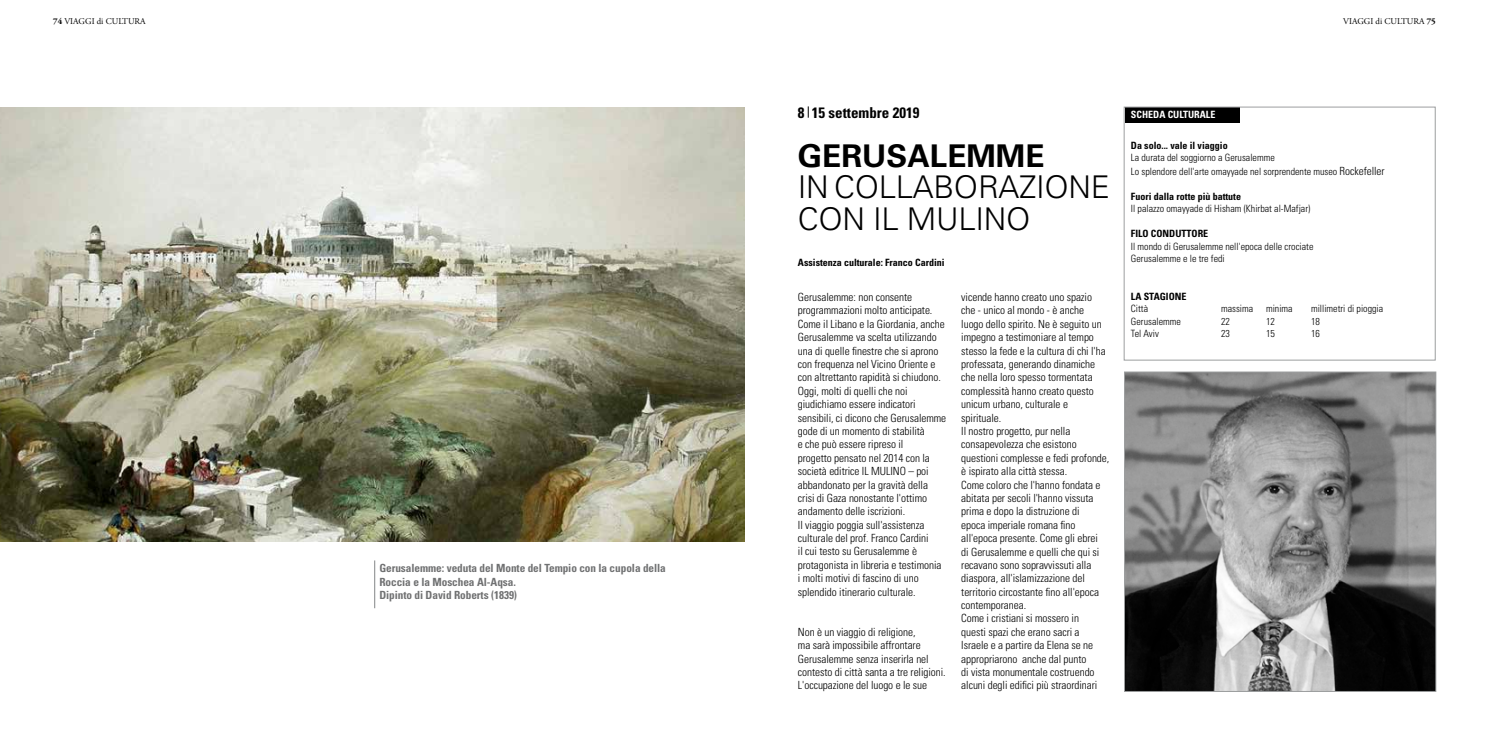
<style>
.page{position:relative;width:1489px;height:745px;background:#fff}
.page>*{position:absolute;margin:0;border:0;box-sizing:border-box;transform-origin:0 0}
.t1{font:300 31.25px/31.2px "Univers LT Std";letter-spacing:-.01em;color:#000}
.t2{font:700 31.25px "Univers LT Std";color:#000}
.t3{font:700 condensed 15px "Univers LT Std";color:#000}
.t4{font:300 condensed 11.25px/13.4px "Univers LT Std";letter-spacing:-.005em;color:#000}
.t5{font:700 condensed 11.25px/13.4px "Univers LT Std";letter-spacing:-.005em;color:#707172}
.t6{font:300 condensed 10px/13.4px "Univers LT Std";color:#000}
.t7{font:700 condensed 10px "Univers LT Std";color:#000}
.t8{font:700 condensed 10px "Univers LT Std";color:#fff}
.t9{font:8.75px "Adobe Garamond Pro";color:#000}
.s1{font-weight:700}
.s2{font-size:11.25px}
</style>
<div class="page">
<img style="left:0;top:107px;width:744px;height:434px">
<hr style="left:374px;top:560px;width:1px;height:48px;background:#9c9e9f">
<div style="left:1124px;top:107px;width:115px;height:16px;background:#000"></div>
<svg style="left:807px;top:106px;width:1px;height:12px"></svg>
<div style="left:1123px;top:107px;width:312px;height:253px;border:1px solid #9c9e9f"></div>
<img style="left:1126px;top:373px;width:307px;height:316px">
<div style="left:1124px;top:371px;width:311px;height:320px;border:1px solid #9c9e9f"></div>
<p class="t9" style="left:53px;top:16px;width:94px"><span class="s1">74</span> VIAGGI di CULTURA</p>
<p class="t9" style="left:1342px;top:16px;width:94px">VIAGGI di CULTURA <span class="s1">75</span></p>
<p class="t5" style="left:379px;top:561px;width:288px">Gerusalemme: veduta del Monte del Tempio con la cupola della<br>Roccia e la Moschea Al-Aqsa.<br>Dipinto di David Roberts (1839)</p>
<h2 class="t3" style="left:798px;top:103px;width:123px">8 15 settembre 2019</h2>
<h1 class="t2" style="left:798px;top:137px;width:248px">GERUSALEMME</h1>
<h1 class="t1" style="left:798px;top:171px;width:313px">IN COLLABORAZIONE<br>CON IL MULINO</h1>
<p class="t7" style="left:798px;top:256px;width:148px">Assistenza culturale: Franco Cardini</p>
<p class="t4" style="left:798px;top:290px;width:150px">Gerusalemme: non consente programmazioni molto anticipate.<br>Come il Libano e la Giordania, anche Gerusalemme va scelta utilizzando una di quelle finestre che si aprono con frequenza nel Vicino Oriente e con altrettanto rapidità si chiudono.<br>Oggi, molti di quelli che noi giudichiamo essere indicatori sensibili, ci dicono che Gerusalemme gode di un momento di stabilità<br>e che può essere ripreso il<br>progetto pensato nel 2014 con la società editrice IL MULINO – poi abbandonato per la gravità della crisi di Gaza nonostante l'ottimo andamento delle iscrizioni.<br>Il viaggio poggia sull'assistenza culturale del prof. Franco Cardini<br>il cui testo su Gerusalemme è protagonista in libreria e testimonia i molti motivi di fascino di uno splendido itinerario culturale.</p>
<p class="t4" style="left:798px;top:624px;width:149px">Non è un viaggio di religione,<br>ma sarà impossibile affrontare Gerusalemme senza inserirla nel contesto di città santa a tre religioni.<br>L'occupazione del luogo e le sue</p>
<p class="t4" style="left:961px;top:290px;width:149px">vicende hanno creato uno spazio<br>che - unico al mondo - è anche<br>luogo dello spirito. Ne è seguito un impegno a testimoniare al tempo stesso la fede e la cultura di chi l'ha professata, generando dinamiche che nella loro spesso tormentata complessità hanno creato questo unicum urbano, culturale e spirituale.<br>Il nostro progetto, pur nella consapevolezza che esistono questioni complesse e fedi profonde, è ispirato alla città stessa.<br>Come coloro che l'hanno fondata e abitata per secoli l'hanno vissuta prima e dopo la distruzione di<br>epoca imperiale romana fino all'epoca presente. Come gli ebrei<br>di Gerusalemme e quelli che qui si recavano sono sopravvissuti alla diaspora, all'islamizzazione del territorio circostante fino all'epoca contemporanea.<br>Come i cristiani si mossero in<br>questi spazi che erano sacri a<br>Israele e a partire da Elena se ne appropriarono anche dal punto<br>di vista monumentale costruendo alcuni degli edifici più straordinari</p>
<p class="t8" style="left:1130px;top:109px;width:86px">SCHEDA CULTURALE</p>
<p class="t7" style="left:1130px;top:139px;width:98px">Da solo... vale il viaggio</p>
<p class="t6" style="left:1130px;top:151px;width:255px">La durata del soggiorno a Gerusalemme<br>Lo splendore dell'arte omayyade nel sorprendente museo <span class="s2">Rockefeller</span></p>
<p class="t7" style="left:1130px;top:190px;width:111px">Fuori dalla rotte più battute</p>
<p class="t6" style="left:1130px;top:202px;width:181px">Il palazzo omayyade di Hisham (Khirbat al-Mafjar)</p>
<p class="t7" style="left:1130px;top:227px;width:79px">FILO CONDUTTORE</p>
<p class="t6" style="left:1130px;top:240px;width:184px;line-height:12.5px">Il mondo di Gerusalemme nell'epoca delle crociate<br>Gerusalemme e le tre fedi</p>
<p class="t7" style="left:1130px;top:290px;width:57px">LA STAGIONE</p>
<p class="t6" style="left:1130px;top:302px;width:19px">Città</p>
<p class="t6" style="left:1220px;top:302px;width:34px">massima</p>
<p class="t6" style="left:1265px;top:302px;width:28px">minima</p>
<p class="t6" style="left:1310px;top:302px;width:74px">millimetri di pioggia</p>
<p class="t6" style="left:1130px;top:314px;width:51px">Gerusalemme</p>
<p class="t6" style="left:1220px;top:314px;width:10px">22</p>
<p class="t6" style="left:1265px;top:314px;width:10px">12</p>
<p class="t6" style="left:1310px;top:314px;width:10px">18</p>
<p class="t6" style="left:1130px;top:327px;width:29px">Tel Aviv</p>
<p class="t6" style="left:1220px;top:327px;width:10px">23</p>
<p class="t6" style="left:1265px;top:327px;width:10px">15</p>
<p class="t6" style="left:1310px;top:327px;width:10px">16</p>
</div>
